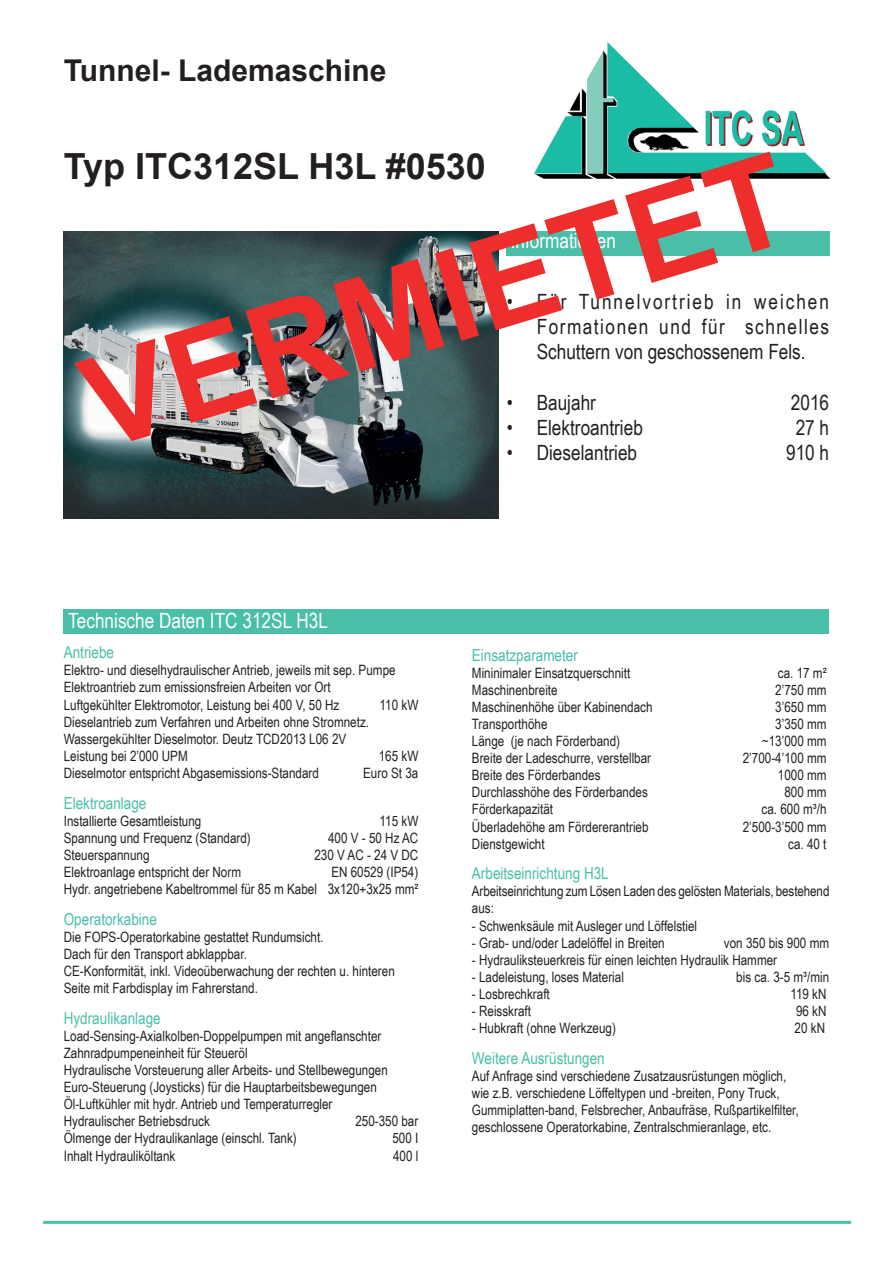
<style>
.page{position:relative;width:893px;height:1263px;background:#fff}
.page>*{position:absolute;margin:0;border:0;box-sizing:border-box;transform-origin:0 0}
.t1{font:700 127.5px "Arial";color:#ee2d2d}
.t2{font:700 36px "Arial";color:#231f20}
.t3{font:700 30px "Arial";color:#231f20}
.t4{font:21px/25.2px "Arial Narrow";color:#231f20;text-align:justify}
.t5{font:21px "Arial Narrow";color:#fff}
.t6{font:16.5px "Arial Narrow";color:#49bfa7}
.t7{font:14.25px/17.1px "Arial Narrow";color:#231f20}
</style>
<div class="page">
<img style="left:534px;top:43px;width:295px;height:136px">
<div style="left:64px;top:609px;width:765px;height:25px;background:#49bfa7"></div>
<img style="left:64px;top:232px;width:434px;height:286px">
<div style="left:506px;top:232px;width:323px;height:24px;background:#49bfa7"></div>
<hr style="left:43px;top:1221px;width:808px;height:3px;background:#49bfa7">
<h3 class="t3" style="left:64px;top:50px;width:324px">Tunnel- Lademaschine</h3>
<h1 class="t1" style="left:61px;top:322px;width:731px;rotate:-17deg">VERMIETET</h1>
<h2 class="t2" style="left:64px;top:141px;width:424px">Typ ITC312SL H3L #0530</h2>
<h3 class="t5" style="left:511px;top:226px;width:107px">Informationen</h3>
<h3 class="t4" style="left:537px;top:288px;width:294px;text-indent:-30px">• Für Tunnelvortrieb in weichen Formationen und für schnelles Schuttern von geschossenem Fels.</h3>
<h3 class="t4" style="left:507px;top:389px;width:91px">• Baujahr</h3>
<h3 class="t4" style="left:791px;top:389px;width:40px">2016</h3>
<h3 class="t4" style="left:507px;top:414px;width:138px">• Elektroantrieb</h3>
<h3 class="t4" style="left:796px;top:414px;width:35px">27 h</h3>
<h3 class="t4" style="left:507px;top:439px;width:132px">• Dieselantrieb</h3>
<h3 class="t4" style="left:786px;top:439px;width:45px">910 h</h3>
<h3 class="t5" style="left:68px;top:605px;width:261px">Technische Daten ITC 312SL H3L</h3>
<p class="t6" style="left:64px;top:640px;width:52px">Antriebe</p>
<p class="t7" style="left:64px;top:661px;width:333px">Elektro- und dieselhydraulischer Antrieb, jeweils mit sep. Pumpe<br>Elektroantrieb zum emissionsfreien Arbeiten vor Ort<br>Luftgekühlter Elektromotor, Leistung bei 400 V, 50 Hz</p>
<p class="t7" style="left:380px;top:695px;width:40px">110 kW</p>
<p class="t7" style="left:64px;top:712px;width:307px">Dieselantrieb zum Verfahren und Arbeiten ohne Stromnetz.<br>Wassergekühlter Dieselmotor. Deutz TCD2013 L06 2V<br>Leistung bei 2’000 UPM</p>
<p class="t7" style="left:379px;top:747px;width:41px">165 kW</p>
<p class="t7" style="left:64px;top:764px;width:257px">Dieselmotor entspricht Abgasemissions-Standard</p>
<p class="t7" style="left:363px;top:764px;width:57px">Euro St 3a</p>
<p class="t6" style="left:64px;top:791px;width:84px">Elektroanlage</p>
<p class="t7" style="left:64px;top:811px;width:139px">Installierte Gesamtleistung</p>
<p class="t7" style="left:380px;top:811px;width:40px">115 kW</p>
<p class="t7" style="left:64px;top:829px;width:189px">Spannung und Frequenz (Standard)</p>
<p class="t7" style="left:328px;top:829px;width:92px">400 V - 50 Hz AC</p>
<p class="t7" style="left:64px;top:846px;width:87px">Steuerspannung</p>
<p class="t7" style="left:314px;top:846px;width:105px">230 V AC - 24 V DC</p>
<p class="t7" style="left:64px;top:863px;width:179px">Elektroanlage entspricht der Norm</p>
<p class="t7" style="left:64px;top:863px;width:356px;text-align:right">EN 60529 (IP54)<br>Hydr. angetriebene Kabeltrommel für 85 m Kabel 3x120+3x25 mm²</p>
<p class="t6" style="left:64px;top:907px;width:95px">Operatorkabine</p>
<p class="t7" style="left:64px;top:928px;width:333px">Die FOPS-Operatorkabine gestattet Rundumsicht.<br>Dach für den Transport abklappbar.<br>CE-Konformität, inkl. Videoüberwachung der rechten u. hinteren Seite mit Farbdisplay im Fahrerstand.</p>
<p class="t6" style="left:64px;top:1006px;width:99px">Hydraulikanlage</p>
<p class="t7" style="left:64px;top:1027px;width:326px">Load-Sensing-Axialkolben-Doppelpumpen mit angeflanschter Zahnradpumpeneinheit für Steueröl<br>Hydraulische Vorsteuerung aller Arbeits- und Stellbewegungen Euro-Steuerung (Joysticks) für die Hauptarbeitsbewegungen Öl-Luftkühler mit hydr. Antrieb und Temperaturregler Hydraulischer Betriebsdruck</p>
<p class="t7" style="left:355px;top:1112px;width:65px">250-350 bar</p>
<p class="t7" style="left:64px;top:1129px;width:234px">Ölmenge der Hydraulikanlage (einschl. Tank)</p>
<p class="t7" style="left:392px;top:1129px;width:27px">500 I</p>
<p class="t7" style="left:64px;top:1146px;width:113px">Inhalt Hydrauliköltank</p>
<p class="t7" style="left:393px;top:1146px;width:27px">400 l</p>
<p class="t6" style="left:472px;top:643px;width:108px">Einsatzparameter</p>
<p class="t7" style="left:472px;top:663px;width:160px">Mininimaler Einsatzquerschnitt</p>
<p class="t7" style="left:778px;top:663px;width:50px">ca. 17 m²</p>
<p class="t7" style="left:472px;top:681px;width:87px">Maschinenbreite</p>
<p class="t7" style="left:775px;top:681px;width:53px">2’750 mm</p>
<p class="t7" style="left:472px;top:698px;width:182px">Maschinenhöhe über Kabinendach</p>
<p class="t7" style="left:775px;top:698px;width:53px">3’650 mm</p>
<p class="t7" style="left:472px;top:715px;width:77px">Transporthöhe</p>
<p class="t7" style="left:775px;top:715px;width:53px">3’350 mm</p>
<p class="t7" style="left:472px;top:732px;width:150px">Länge (je nach Förderband)</p>
<p class="t7" style="left:762px;top:732px;width:66px">~13’000 mm</p>
<p class="t7" style="left:472px;top:749px;width:181px">Breite der Ladeschurre, verstellbar</p>
<p class="t7" style="left:743px;top:749px;width:85px">2’700-4’100 mm</p>
<p class="t7" style="left:472px;top:766px;width:130px">Breite des Förderbandes</p>
<p class="t7" style="left:778px;top:766px;width:50px">1000 mm</p>
<p class="t7" style="left:472px;top:783px;width:178px">Durchlasshöhe des Förderbandes</p>
<p class="t7" style="left:784px;top:783px;width:44px">800 mm</p>
<p class="t7" style="left:472px;top:800px;width:83px">Förderkapazität</p>
<p class="t7" style="left:762px;top:800px;width:66px">ca. 600 m³/h</p>
<p class="t7" style="left:472px;top:817px;width:178px">Überladehöhe am Fördererantrieb</p>
<p class="t7" style="left:743px;top:817px;width:85px">2’500-3’500 mm</p>
<p class="t7" style="left:472px;top:834px;width:74px">Dienstgewicht</p>
<p class="t7" style="left:788px;top:834px;width:40px">ca. 40 t</p>
<p class="t6" style="left:472px;top:861px;width:138px">Arbeitseinrichtung H3L</p>
<p class="t7" style="left:472px;top:882px;width:359px">Arbeitseinrichtung zum Lösen Laden des gelösten Materials, bestehend aus:</p>
<p class="t7" style="left:472px;top:916px;width:227px">- Schwenksäule mit Ausleger und Löffelstiel</p>
<p class="t7" style="left:472px;top:933px;width:194px">- Grab- und/oder Ladelöffel in Breiten</p>
<p class="t7" style="left:724px;top:933px;width:107px">von 350 bis 900 mm</p>
<p class="t7" style="left:472px;top:951px;width:307px">- Hydrauliksteuerkreis für einen leichten Hydraulik Hammer</p>
<p class="t7" style="left:472px;top:968px;width:153px">- Ladeleistung, loses Material</p>
<p class="t7" style="left:736px;top:968px;width:94px">bis ca. 3-5 m³/min</p>
<p class="t7" style="left:472px;top:985px;width:79px">- Losbrechkraft</p>
<p class="t7" style="left:790px;top:985px;width:38px">119 kN</p>
<p class="t7" style="left:472px;top:1002px;width:61px">- Reisskraft</p>
<p class="t7" style="left:796px;top:1002px;width:32px">96 kN</p>
<p class="t7" style="left:472px;top:1019px;width:145px">- Hubkraft (ohne Werkzeug)</p>
<p class="t7" style="left:795px;top:1019px;width:32px">20 kN</p>
<p class="t6" style="left:472px;top:1046px;width:134px">Weitere Ausrüstungen</p>
<p class="t7" style="left:472px;top:1067px;width:328px">Auf Anfrage sind verschiedene Zusatzausrüstungen möglich, wie z.B. verschiedene Löffeltypen und -breiten, Pony Truck, Gummiplatten-band, Felsbrecher, Anbaufräse, Rußpartikelfilter, geschlossene Operatorkabine, Zentralschmieranlage, etc.</p>
</div>
